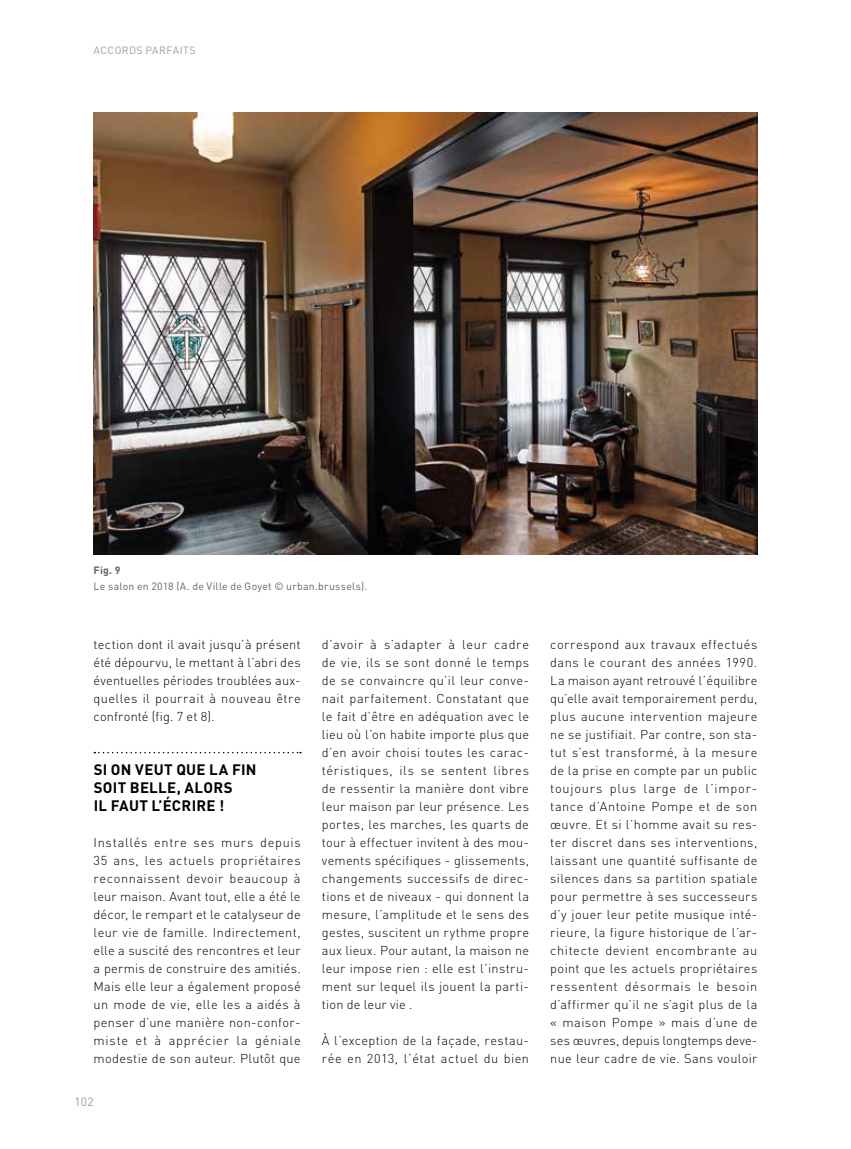
<style>
.page{position:relative;width:851px;height:1149px;background:#fff}
.page>*{position:absolute;margin:0;border:0;box-sizing:border-box;transform-origin:0 0}
.t1{font:700 15px/18px "DINOT";letter-spacing:.02em;color:#000}
.t2{font:300 12.75px/18px "DINOT";letter-spacing:.025em;color:#000;text-align:justify}
.t3{font:12px "DINOT";color:#9d9d9c}
.t4{font:10.5px "DINOT";letter-spacing:.025em;color:#646363}
.t5{font:10.5px "DINOT";letter-spacing:.035em;color:#9d9d9c}
.t6{font:700 10.5px "DINOT";color:#646363}
</style>
<div class="page">
<svg style="left:94px;top:751px;width:207px;height:2px"></svg>
<img style="left:94px;top:112px;width:663px;height:442px">
<p class="t5" style="left:94px;top:44px;width:103px">Accords parfaits</p>
<p class="t6" style="left:94px;top:563px;width:28px">Fig. 9</p>
<p class="t4" style="left:94px;top:579px;width:275px">Le salon en 2018 (A. de Ville de Goyet © urban.brussels).</p>
<p class="t2" style="left:94px;top:634px;width:208px">tection dont il avait jusqu’à présent été dépourvu, le mettant à l’abri des éventuelles périodes troublées aux&shy;quelles il pourrait à nouveau être confronté (fig. 7 et 8).</p>
<p class="t1" style="left:94px;top:759px;width:164px">SI ON VEUT QUE LA FIN<br>SOIT BELLE, ALORS<br>IL FAUT L’ÉCRIRE !</p>
<p class="t2" style="left:94px;top:832px;width:208px">Installés entre ses murs depuis 35 ans, les actuels propriétaires reconnaissent devoir beaucoup à leur maison. Avant tout, elle a été le décor, le rempart et le catalyseur de leur vie de famille. Indirectement, elle a suscité des rencontres et leur a permis de construire des amitiés.<br>Mais elle leur a également proposé un mode de vie, elle les a aidés à penser d’une manière non-confor&shy;miste et à apprécier la géniale modestie de son auteur. Plutôt que</p>
<p class="t3" style="left:75px;top:1094px;width:20px">102</p>
<p class="t2" style="left:322px;top:634px;width:208px">d’avoir à s’adapter à leur cadre de vie, ils se sont donné le temps de se convaincre qu’il leur conve&shy;nait parfaitement. Constatant que le fait d’être en adéquation avec le lieu où l’on habite importe plus que d’en avoir choisi toutes les carac&shy;téristiques, ils se sentent libres de ressentir la manière dont vibre leur maison par leur présence. Les portes, les marches, les quarts de tour à effectuer invitent à des mou&shy;vements spécifiques - glissements, changements successifs de direc&shy;tions et de niveaux - qui donnent la mesure, l’amplitude et le sens des gestes, suscitent un rythme propre aux lieux. Pour autant, la maison ne leur impose rien : elle est l’instru&shy;ment sur lequel ils jouent la parti&shy;tion de leur vie .</p>
<p class="t2" style="left:322px;top:1030px;width:208px">À l’exception de la façade, restau&shy;rée en 2013, l’état actuel du bien</p>
<p class="t2" style="left:550px;top:634px;width:208px">correspond aux travaux effectués dans le courant des années 1990.<br>La maison ayant retrouvé l’équilibre qu’elle avait temporairement perdu, plus aucune intervention majeure ne se justifiait. Par contre, son sta&shy;tut s’est transformé, à la mesure de la prise en compte par un public toujours plus large de l’impor&shy;tance d’Antoine Pompe et de son œuvre. Et si l’homme avait su res&shy;ter discret dans ses interventions, laissant une quantité suffisante de silences dans sa partition spatiale pour permettre à ses successeurs d’y jouer leur petite musique inté&shy;rieure, la figure historique de l’ar&shy;chitecte devient encombrante au point que les actuels propriétaires ressentent désormais le besoin d’affirmer qu’il ne s’agit plus de la « maison Pompe » mais d’une de ses œuvres, depuis longtemps deve&shy;nue leur cadre de vie. Sans vouloir</p>
</div>
